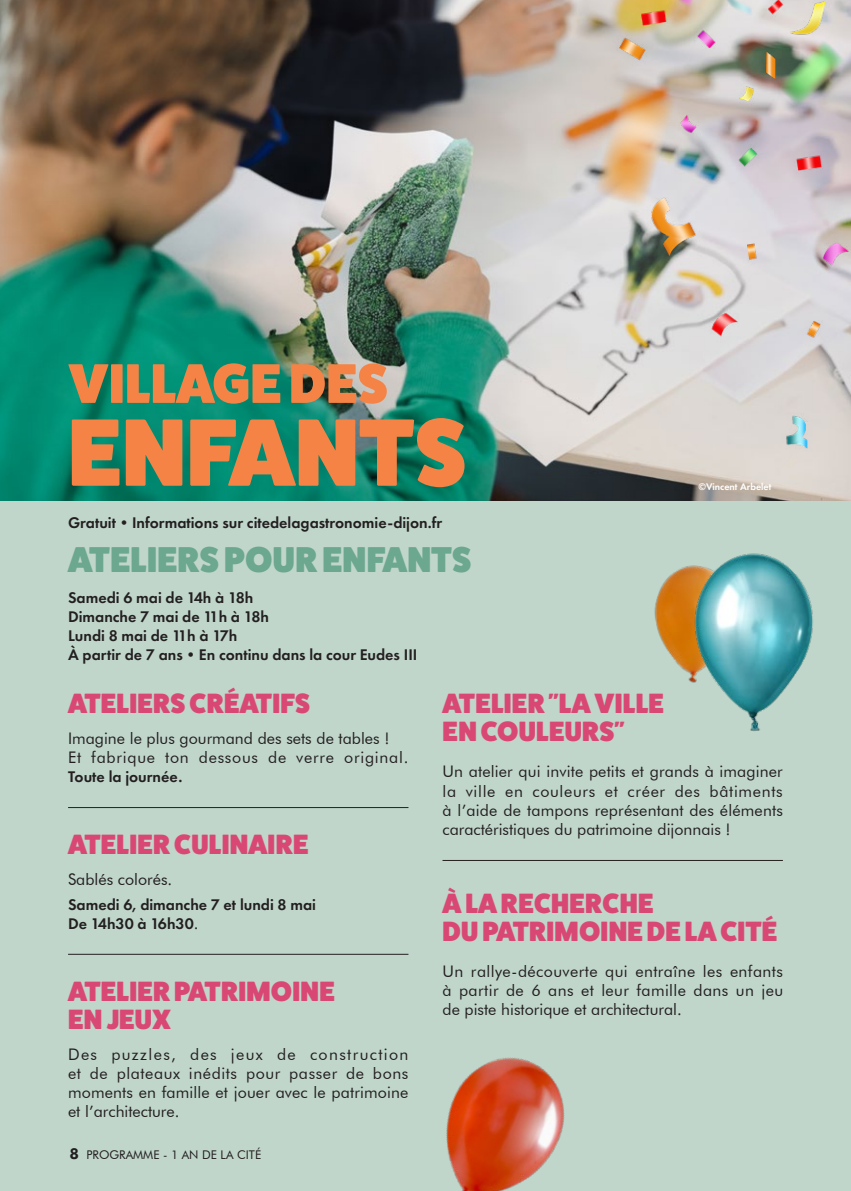
<style>
.page{position:relative;width:851px;height:1191px;background:#fff}
.page>*{position:absolute;margin:0;border:0;box-sizing:border-box;transform-origin:0 0}
.t1{font:800 96px "Fat Frank";letter-spacing:.01em;color:#f58345}
.t2{font:800 56px "Fat Frank";letter-spacing:.01em;color:#f58345}
.t3{font:800 36px "Fat Frank";letter-spacing:.01em;color:#6ca790}
.t4{font:800 28px/28px "Fat Frank";letter-spacing:.01em;color:#d94874}
.t5{font:16px/19.2px "Futura BT";color:#231f20;text-align:justify}
.t6{font:600 16px/19.2px "Futura PT";color:#231f20}
.t7{font:16px/19.2px "Futura BT";letter-spacing:.025em;color:#231f20}
.t8{font:12px "Futura BT";color:#231f20}
.t9{font:600 10px "Futura PT";color:#fff}
.s1{font-family:"Futura BT";font-weight:400}
.s2{font-family:"Futura PT";font-weight:800;font-size:16px}
</style>
<div class="page">
<div style="left:0;top:501px;width:850px;height:690px;background:#c0d6cb"></div>
<img style="left:0;top:0;width:850px;height:501px">
<img style="left:654px;top:569px;width:26px;height:98px">
<img style="left:680px;top:553px;width:133px;height:178px">
<img style="left:595px;top:0;width:255px;height:469px">
<img style="left:446px;top:1057px;width:119px;height:134px">
<hr style="left:68px;top:807px;width:340px;height:1px;background:#231f20">
<hr style="left:68px;top:953px;width:340px;height:1px;background:#231f20">
<hr style="left:442px;top:860px;width:340px;height:1px;background:#231f20">
<h2 class="t2" style="left:68px;top:352px;width:321px">VILLAGE DES</h2>
<h1 class="t1" style="left:69px;top:399px;width:399px">ENFANTS</h1>
<p class="t6" style="left:68px;top:513px;width:375px">Gratuit•Informations sur citedelagastronomie-dijon.fr</p>
<p class="t9" style="left:698px;top:480px;width:75px">©Vincent Arbelet</p>
<h3 class="t3" style="left:68px;top:539px;width:405px">ATELIERS POUR ENFANTS</h3>
<p class="t6" style="left:68px;top:587px;width:351px">Samedi 6 mai de 14h à 18h<br>Dimanche 7 mai de 11h à 18h<br>Lundi 8 mai de 11h à 17h<br>À partir de 7 ans•En continu dans la cour Eudes III</p>
<h3 class="t4" style="left:68px;top:690px;width:243px">ATELIERS CRÉATIFS</h3>
<p class="t7" style="left:68px;top:728px;width:342px">Imagine le plus gourmand des sets de tables !<br>Et fabrique ton dessous de verre original.</p>
<p class="t6" style="left:68px;top:767px;width:116px">Toute la journée.</p>
<h3 class="t4" style="left:442px;top:690px;width:223px">ATELIER "LA VILLE<br>EN COULEURS"</h3>
<p class="t5" style="left:442px;top:762px;width:342px">Un atelier qui invite petits et grands à imaginer la ville en couleurs et créer des bâtiments à l’aide de tampons représentant des éléments caractéristiques du patrimoine dijonnais !</p>
<h3 class="t4" style="left:68px;top:831px;width:242px">ATELIER CULINAIRE</h3>
<p class="t5" style="left:68px;top:869px;width:106px">Sablés colorés.</p>
<p class="t6" style="left:68px;top:894px;width:249px">Samedi 6, dimanche 7 et lundi 8 mai<br>De 14h30 à 16h30<span class="s1">.</span></p>
<h3 class="t4" style="left:442px;top:889px;width:336px">À LA RECHERCHE<br>DU PATRIMOINE DE LA CITÉ</h3>
<p class="t5" style="left:442px;top:961px;width:342px">Un rallye-découverte qui entraîne les enfants à partir de 6 ans et leur famille dans un jeu de piste historique et architectural.</p>
<h3 class="t4" style="left:68px;top:977px;width:268px">ATELIER PATRIMOINE<br>EN JEUX</h3>
<p class="t5" style="left:68px;top:1044px;width:342px">Des puzzles, des jeux de construction et de plateaux inédits pour passer de bons moments en famille et jouer avec le patrimoine et l’architecture.</p>
<p class="t8" style="left:69px;top:1147px;width:193px"><span class="s2">8</span> PROGRAMME - 1 AN DE LA CITÉ</p>
</div>
